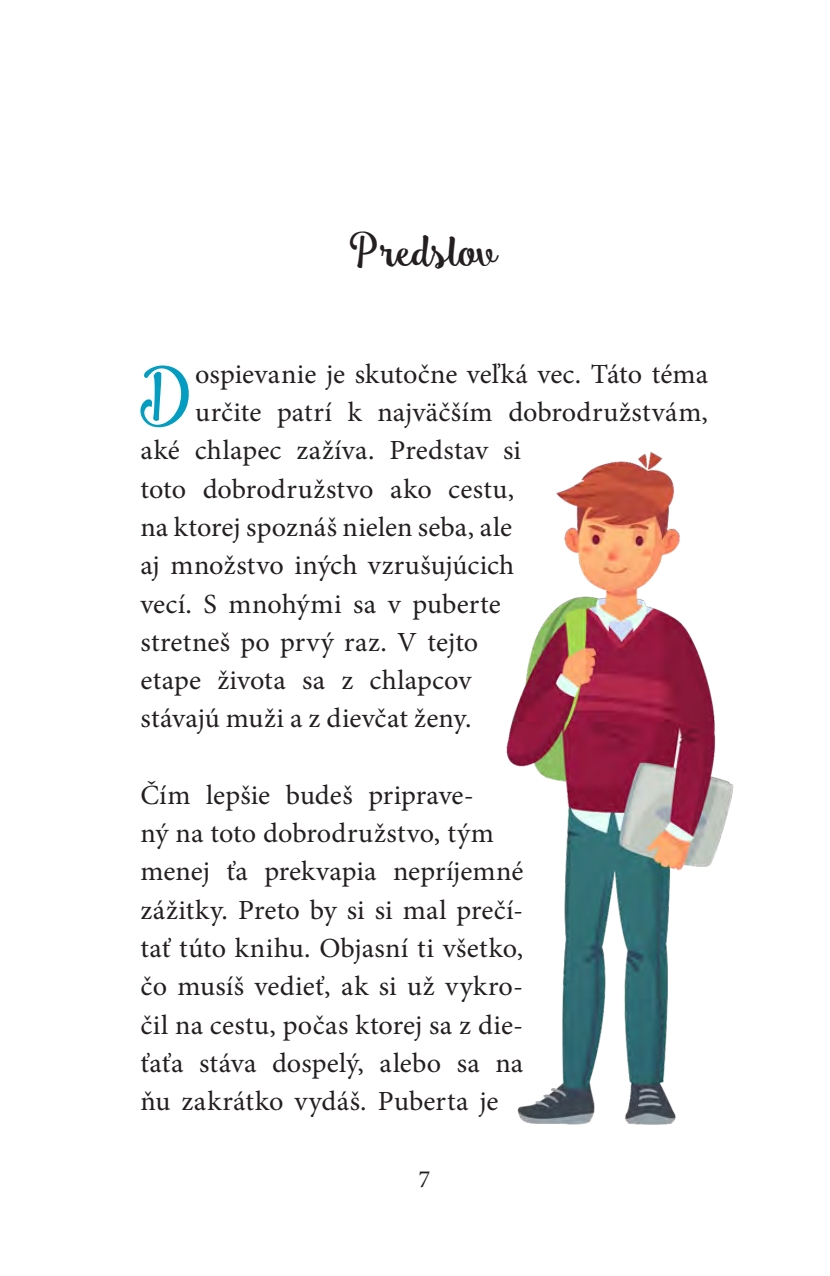
<style>
.page{position:relative;width:830px;height:1276px;background:#fff}
.page>*{position:absolute;margin:0;border:0;box-sizing:border-box;transform-origin:0 0}
.t1{font:73.58px "Smoothie Shoppe";color:#039dc1}
.t2{font:45px "Smoothie Shoppe";letter-spacing:-.05em;color:#231f20}
.t3{font:27.68px/38.2px "Minion Pro";letter-spacing:.005em;color:#231f20}
.t4{font:24.75px "Minion Pro";color:#231f20}
</style>
<div class="page">
<img style="left:506px;top:452px;width:228px;height:673px">
<h2 class="t2" style="left:349px;top:223px;width:150px">Predslov</h2>
<h1 class="t1" style="left:137px;top:351px;width:56px">D</h1>
<p class="t3" style="left:195px;top:355px;width:514px">ospievanie je skutočne veľká vec. Táto téma</p>
<p class="t3" style="left:195px;top:393px;width:514px">určite patrí k najväčším dobrodružstvám,</p>
<p class="t3" style="left:140px;top:431px;width:382px">aké chlapec zažíva. Predstav si</p>
<p class="t3" style="left:140px;top:470px;width:375px">toto dobrodružstvo ako cestu,</p>
<p class="t3" style="left:140px;top:508px;width:373px">na ktorej spoznáš nielen seba, ale</p>
<p class="t3" style="left:140px;top:546px;width:375px">aj množstvo iných vzrušujúcich</p>
<p class="t3" style="left:140px;top:584px;width:362px">vecí. S mnohými sa v puberte</p>
<p class="t3" style="left:140px;top:623px;width:339px">stretneš po prvý raz. V tejto</p>
<p class="t3" style="left:140px;top:661px;width:332px">etape života sa z chlapcov</p>
<p class="t3" style="left:140px;top:699px;width:332px">stávajú muži a z dievčat ženy.</p>
<p class="t3" style="left:140px;top:776px;width:384px">Čím lepšie budeš priprave-<br>ný na toto dobrodružstvo, tým menej ťa prekvapia nepríjemné zážitky. Preto by si si mal prečí&shy;tať túto knihu. Objasní ti všetko, čo musíš vedieť, ak si už vykro&shy;čil na cestu, počas ktorej sa z die&shy;ťaťa stáva dospelý, alebo sa na ňu zakrátko vydáš. Puberta je</p>
<p class="t4" style="left:418px;top:1162px;width:13px">7</p>
</div>
